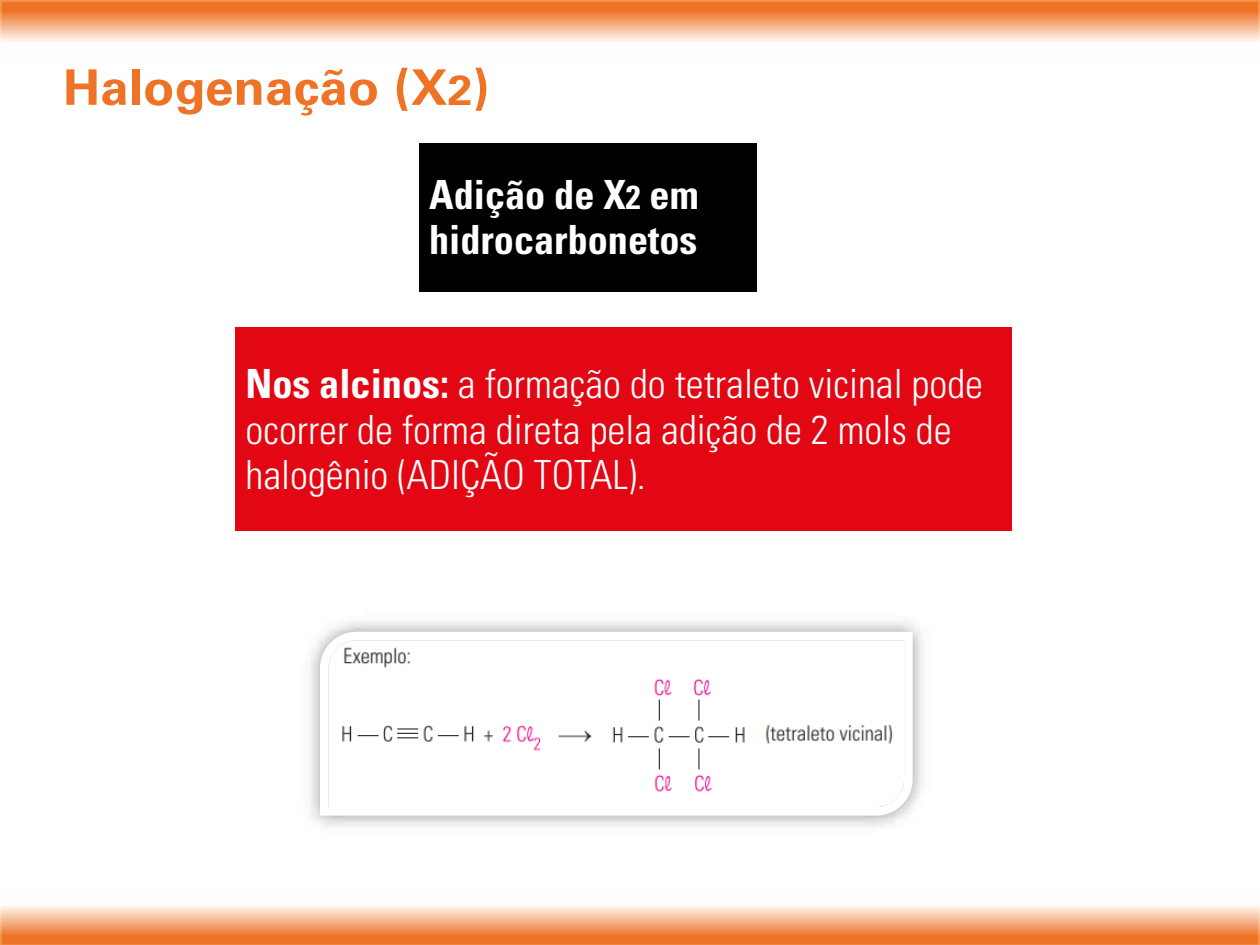
<style>
.page{position:relative;width:1260px;height:945px;background:#fff}
.page>*{position:absolute;margin:0;border:0;box-sizing:border-box;transform-origin:0 0}
.t1{font:700 49px "Univers LT Std";color:#ee7326;scale:1.05 1}
.t2{font:300 condensed 40.25px/45.5px "Univers LT Std";color:#fff}
.t3{font:700 condensed 40.25px/45.5px "Univers LT Std";color:#fff}
.s1{font-size:42px}
.s2{font-size:33.25px}
.s3{font-weight:700}
</style>
<div class="page">
<svg style="left:0;top:0;width:1260px;height:42px;background:#f4a675"></svg>
<svg style="left:0;top:906px;width:1260px;height:39px;background:#f4a676"></svg>
<div style="left:419px;top:143px;width:337px;height:148px;background:#000"></div>
<div style="left:236px;top:327px;width:776px;height:204px;background:#e30613"></div>
<svg style="left:316px;top:627px;width:601px;height:193px"></svg>
<p class="t1" style="left:63px;top:59px;width:408px">Halogenação (X<span class="s1">2</span>)</p>
<p class="t3" style="left:429px;top:172px;width:271px">Adição de X<span class="s2">2</span> em hidrocarbonetos</p>
<p class="t2" style="left:246px;top:361px;width:739px"><span class="s3">Nos alcinos:</span> a formação do tetraleto vicinal pode ocorrer de forma direta pela adição de 2 mols de halogênio (ADIÇÃO TOTAL).</p>
</div>
